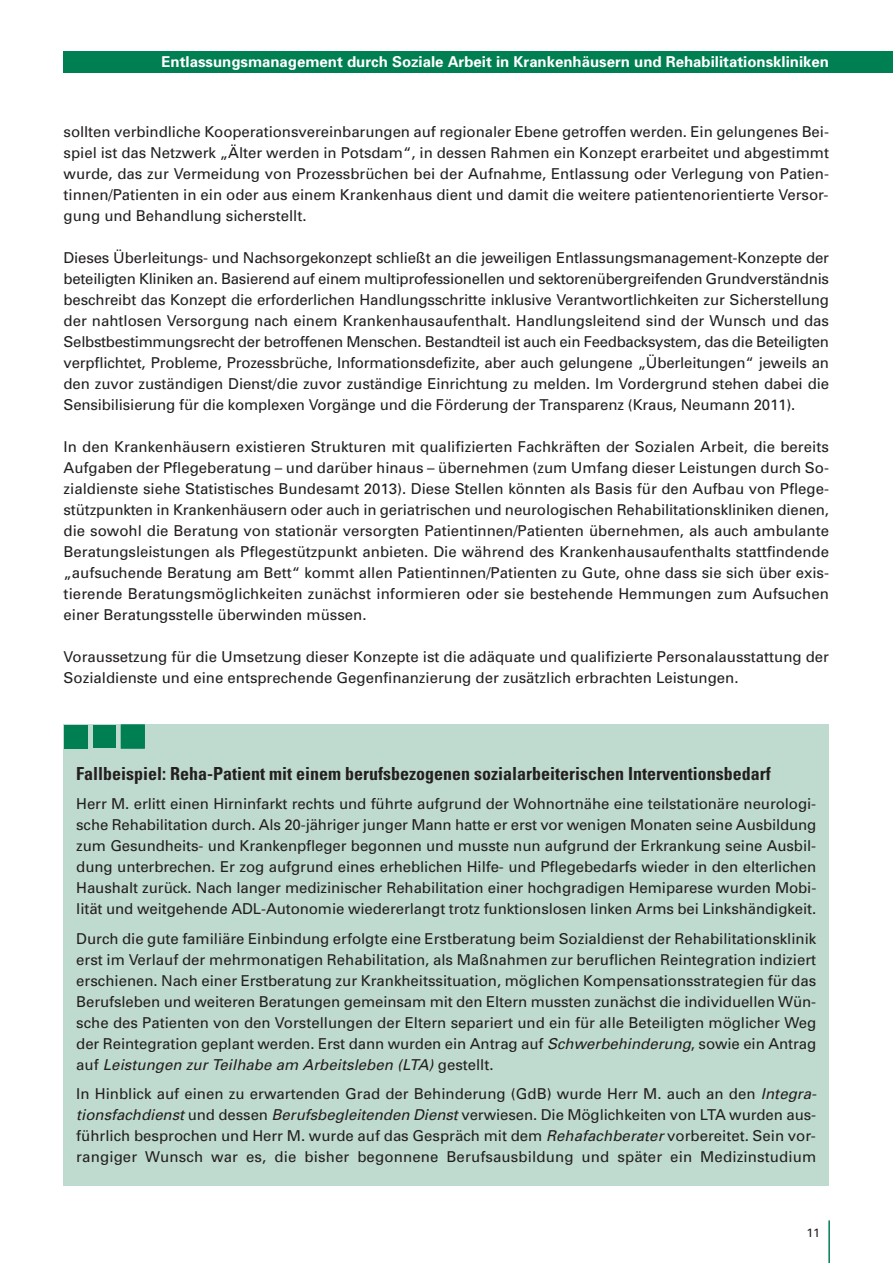
<style>
.page{position:relative;width:893px;height:1263px;background:#fff}
.page>*{position:absolute;margin:0;border:0;box-sizing:border-box;transform-origin:0 0}
.t1{font:700 condensed 18px "Univers";color:#231f20}
.t2{font:15px/21px "Univers";color:#231f20;text-align:justify}
.t3{font:700 15px "Univers";color:#fff}
.t4{font:12px "Univers";color:#231f20}
.s1{font-style:italic}
</style>
<div class="page">
<div style="left:64px;top:51px;width:828px;height:21px;background:#007f53"></div>
<hr style="left:828px;top:1220px;width:2px;height:43px;background:#007f53">
<div style="left:64px;top:725px;width:765px;height:461px;background:#bfdacf"></div>
<div style="left:93px;top:725px;width:23px;height:23px;background:#007f53"></div>
<div style="left:121px;top:725px;width:24px;height:24px;background:#007f53"></div>
<div style="left:64px;top:725px;width:24px;height:24px;background:#007f53"></div>
<p class="t3" style="left:161px;top:56px;width:669px">Entlassungsmanagement durch Soziale Arbeit in Krankenhäusern und Rehabilitationskliniken</p>
<p class="t2" style="left:64px;top:122px;width:767px">sollten verbindliche Kooperationsvereinbarungen auf regionaler Ebene getroffen werden. Ein gelungenes Bei&shy;spiel ist das Netzwerk „Älter werden in Potsdam“, in dessen Rahmen ein Konzept erarbeitet und abgestimmt wurde, das zur Vermeidung von Prozessbrüchen bei der Aufnahme, Entlassung oder Verlegung von Patien&shy;tinnen/Patienten in ein oder aus einem Krankenhaus dient und damit die weitere patientenorientierte Versor&shy;gung und Behandlung sicherstellt.</p>
<p class="t2" style="left:64px;top:248px;width:767px">Dieses Überleitungs- und Nachsorgekonzept schließt an die jeweiligen Entlassungsmanagement-Konzepte der beteiligten Kliniken an. Basierend auf einem multiprofessionellen und sektorenübergreifenden Grundverständnis beschreibt das Konzept die erforderlichen Handlungsschritte inklusive Verantwortlichkeiten zur Sicherstellung der nahtlosen Versorgung nach einem Krankenhausaufenthalt. Handlungsleitend sind der Wunsch und das Selbstbestimmungsrecht der betroffenen Menschen. Bestandteil ist auch ein Feedbacksystem, das die Beteiligten verpflichtet, Probleme, Prozessbrüche, Informationsdefizite, aber auch gelungene „Überleitungen“ jeweils an den zuvor zuständigen Dienst/die zuvor zuständige Einrichtung zu melden. Im Vordergrund stehen dabei die Sensibilisierung für die komplexen Vorgänge und die Förderung der Transparenz (Kraus, Neumann 2011).</p>
<p class="t2" style="left:64px;top:437px;width:767px">In den Krankenhäusern existieren Strukturen mit qualifizierten Fachkräften der Sozialen Arbeit, die bereits Aufgaben der Pflegeberatung – und darüber hinaus – übernehmen (zum Umfang dieser Leistungen durch So&shy;zialdienste siehe Statistisches Bundesamt 2013). Diese Stellen könnten als Basis für den Aufbau von Pflege&shy;stützpunkten in Krankenhäusern oder auch in geriatrischen und neurologischen Rehabilitationskliniken dienen, die sowohl die Beratung von stationär versorgten Patientinnen/Patienten übernehmen, als auch ambulante Beratungsleistungen als Pflegestützpunkt anbieten. Die während des Krankenhausaufenthalts stattfindende „aufsuchende Beratung am Bett“ kommt allen Patientinnen/Patienten zu Gute, ohne dass sie sich über exis&shy;tierende Beratungsmöglichkeiten zunächst informieren oder sie bestehende Hemmungen zum Aufsuchen einer Beratungsstelle überwinden müssen.</p>
<p class="t2" style="left:64px;top:647px;width:767px">Voraussetzung für die Umsetzung dieser Konzepte ist die adäquate und qualifizierte Personalausstattung der<br>Sozialdienste und eine entsprechende Gegenfinanzierung der zusätzlich erbrachten Leistungen.</p>
<p class="t1" style="left:76px;top:767px;width:696px">Fallbeispiel: Reha-Patient mit einem berufsbezogenen sozialarbeiterischen Interventionsbedarf</p>
<p class="t2" style="left:76px;top:795px;width:741px">Herr M. erlitt einen Hirninfarkt rechts und führte aufgrund der Wohnortnähe eine teilstationäre neurologi&shy;sche Rehabilitation durch. Als 20-jähriger junger Mann hatte er erst vor wenigen Monaten seine Ausbildung zum Gesundheits- und Krankenpfleger begonnen und musste nun aufgrund der Erkrankung seine Ausbil&shy;dung unterbrechen. Er zog aufgrund eines erheblichen Hilfe- und Pflegebedarfs wieder in den elterlichen Haushalt zurück. Nach langer medizinischer Rehabilitation einer hochgradigen Hemiparese wurden Mobi&shy;lität und weitgehende ADL-Autonomie wiedererlangt trotz funktionslosen linken Arms bei Linkshändigkeit.</p>
<p class="t2" style="left:76px;top:929px;width:741px">Durch die gute familiäre Einbindung erfolgte eine Erstberatung beim Sozialdienst der Rehabilitationsklinik erst im Verlauf der mehrmonatigen Rehabilitation, als Maßnahmen zur beruflichen Reintegration indiziert erschienen. Nach einer Erstberatung zur Krankheitssituation, möglichen Kompensationsstrategien für das Berufsleben und weiteren Beratungen gemeinsam mit den Eltern mussten zunächst die individuellen Wün&shy;sche des Patienten von den Vorstellungen der Eltern separiert und ein für alle Beteiligten möglicher Weg der Reintegration geplant werden. Erst dann wurden ein Antrag auf <span class="s1">Schwerbehinderung</span>, sowie ein Antrag a u f <span class="s1">Leistungen zur Teilhabe am Arbeitsleben (LTA)</span> g e st e l l t .</p>
<p class="t2" style="left:76px;top:1085px;width:744px;text-align:left">In Hinblick auf einen zu erwartenden Grad der Behinderung (GdB) wurde Herr M. auch an den <span class="s1">Integra&shy;tionsfachdienst</span>und dessen <span class="s1">Berufsbegleitenden Dienst</span>verwiesen. Die Möglichkeiten von LTA wurden aus&shy;führlich besprochen und Herr M. wurde auf das Gespräch mit dem <span class="s1">Rehafachberater</span>vorbereitet. Sein vor&shy;rangiger Wunsch war es, die bisher begonnene Berufsausbildung und später ein Medizinstudium</p>
<p class="t4" style="left:806px;top:1228px;width:15px">11</p>
</div>
